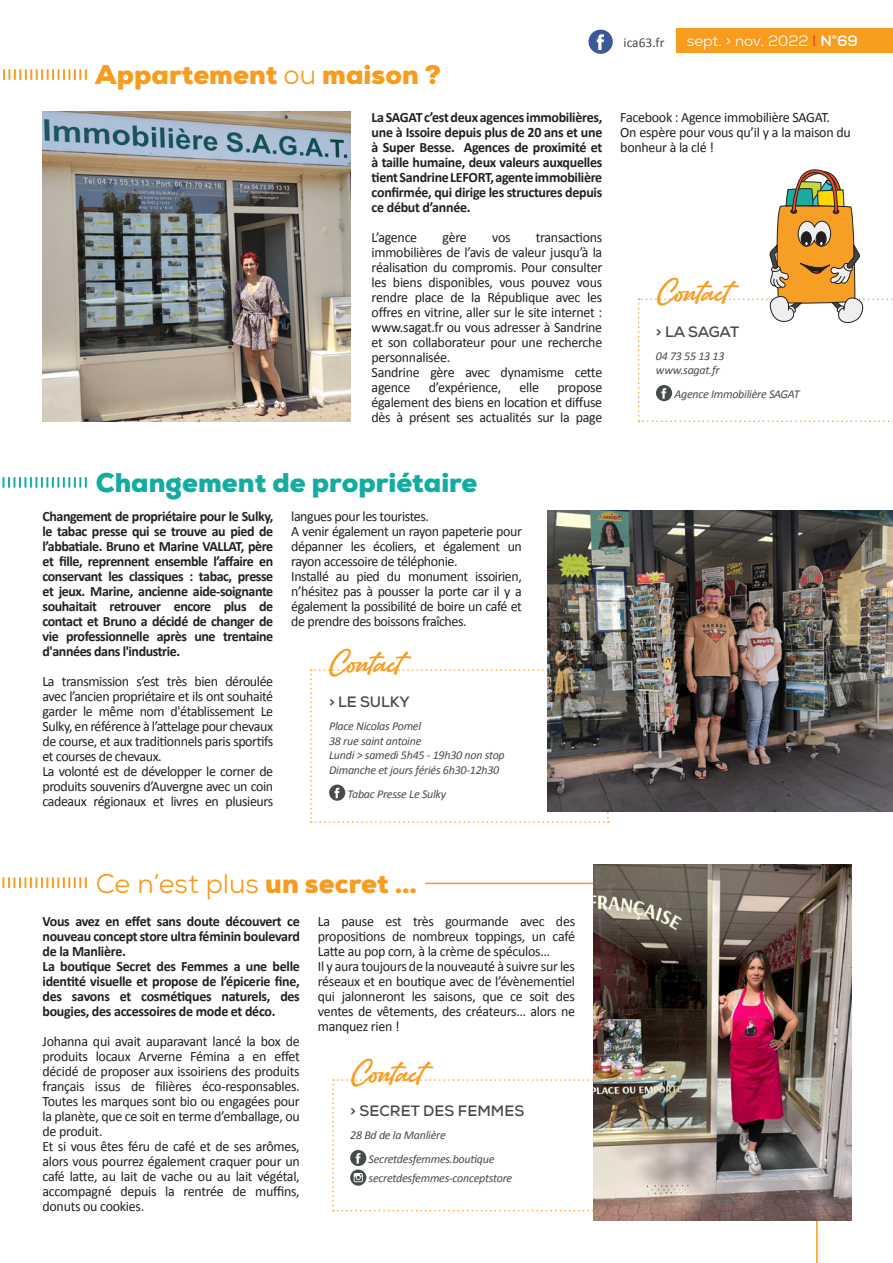
<style>
.page{position:relative;width:893px;height:1263px;background:#fff}
.page>*{position:absolute;margin:0;border:0;box-sizing:border-box;transform-origin:0 0}
.titre{font:900 27px "Nexa";color:#14aca2}
.t1{font:27px "Amertha PERSONALUSEONLY";color:#f89c20}
.titre-2{font:900 27px "Nexa";color:#f89c20}
.titre-3{font:27px "Nexa";color:#f89c20}
.ENSEIGNE{font:700 15px "Nexa";color:#474b4c}
.t2{font:15px "Nexa";color:#fff}
.Texte_courant{font:14.25px/15px "Calibri";letter-spacing:-.02em;color:#231f20;text-align:justify}
.Texte_courant-2{font:700 14.25px/15px "Calibri";letter-spacing:-.02em;color:#231f20;text-align:justify}
.t3{font:13.5px "Calibri";color:#474b4c}
.Coordonnées{font:italic 12px "Calibri";letter-spacing:-.02em;color:#474b4c}
.s1{font-weight:400}
.s2{font-weight:700;color:#f04d22}
.s3{font-weight:700}
.s4{font-weight:900}
</style>
<div class="page">
<div style="left:676px;top:29px;width:217px;height:24px;background:#f89c20"></div>
<div style="left:588px;top:30px;width:25px;height:24px;background:#3b5999;border-radius:50%"></div>
<svg style="left:597px;top:34px;width:7px;height:16px"></svg>
<svg style="left:3px;top:69px;width:84px;height:11px"></svg>
<svg style="left:425px;top:882px;width:393px;height:381px"></svg>
<svg style="left:2px;top:477px;width:85px;height:11px"></svg>
<svg style="left:310px;top:669px;width:299px;height:154px"></svg>
<svg style="left:2px;top:877px;width:85px;height:11px"></svg>
<svg style="left:332px;top:1079px;width:261px;height:132px"></svg>
<img style="left:593px;top:865px;width:258px;height:356px">
<svg style="left:638px;top:169px;width:255px;height:253px"></svg>
<img style="left:43px;top:111px;width:307px;height:311px">
<img style="left:547px;top:510px;width:346px;height:301px">
<p class="titre-2" style="left:95px;top:57px;width:347px">Appartement <span class="s1">ou</span> maison ?</p>
<p class="Texte_courant-2" style="left:372px;top:109px;width:232px">La SAGAT c’est deux agences immobilières, une à Issoire depuis plus de 20 ans et une à Super Besse. Agences de proximité et à taille humaine, deux valeurs auxquelles tient Sandrine LEFORT, agente immobilière confirmée, qui dirige les structures depuis ce début d’année.</p>
<p class="Texte_courant" style="left:372px;top:229px;width:47px">L’agence</p>
<p class="Texte_courant" style="left:443px;top:229px;width:26px">gère</p>
<p class="Texte_courant" style="left:492px;top:229px;width:20px">vos</p>
<p class="Texte_courant" style="left:372px;top:229px;width:232px;text-indent:164px">transactions immobilières de l’avis de valeur jusqu’à la réalisation du compromis. Pour consulter les biens disponibles, vous pouvez vous rendre place de la République avec les offres en vitrine, aller sur le site internet : www.sagat.fr ou vous adresser à Sandrine et son collaborateur pour une recherche personnalisée.</p>
<p class="Texte_courant" style="left:372px;top:364px;width:232px">Sandrine gère avec dynamisme cette agence</p>
<p class="Texte_courant" style="left:429px;top:379px;width:74px">d’expérience,</p>
<p class="Texte_courant" style="left:520px;top:379px;width:21px">elle</p>
<p class="Texte_courant" style="left:372px;top:379px;width:232px;text-indent:186px">propose également des biens en location et diffuse dès à présent ses actualités sur la page</p>
<p class="t3" style="left:624px;top:34px;width:42px">ica63.fr</p>
<p class="t2" style="left:687px;top:31px;width:172px">sept. &gt; nov. 2022 <span class="s2">I</span> <span class="s3">N°69</span></p>
<p class="Texte_courant" style="left:620px;top:109px;width:211px">Facebook : Agence immobilière SAGAT.</p>
<p class="Texte_courant" style="left:620px;top:124px;width:232px">On espère pour vous qu’il y a la maison du bonheur à la clé !</p>
<p class="t1" style="left:656px;top:269px;width:76px">Contact</p>
<p class="ENSEIGNE" style="left:656px;top:322px;width:85px">&gt; LA SAGAT</p>
<p class="Coordonnées" style="left:656px;top:348px;width:70px">04 73 55 13 13</p>
<p class="Coordonnées" style="left:656px;top:363px;width:65px">www.sagat.fr</p>
<p class="Coordonnées" style="left:674px;top:386px;width:127px">Agence Immobilière SAGAT</p>
<p class="titre" style="left:96px;top:465px;width:383px">Changement de propriétaire</p>
<p class="Texte_courant-2" style="left:43px;top:508px;width:232px">Changement de propriétaire pour le Sulky, le tabac presse qui se trouve au pied de l’abbatiale. Bruno et Marine VALLAT, père et fille, reprennent ensemble l’affaire en conservant les classiques : tabac, presse et jeux. Marine, ancienne aide-soignante souhaitait retrouver encore plus de contact et Bruno a décidé de changer de vie professionnelle après une trentaine d'années dans l'industrie.</p>
<p class="Texte_courant" style="left:43px;top:673px;width:232px">La transmission s’est très bien déroulée avec l’ancien propriétaire et ils ont souhaité garder le même nom d'établissement Le Sulky, en référence à l’attelage pour chevaux de course, et aux traditionnels paris sportifs et courses de chevaux.</p>
<p class="Texte_courant" style="left:43px;top:763px;width:232px">La volonté est de développer le corner de produits souvenirs d’Auvergne avec un coin cadeaux régionaux et livres en plusieurs</p>
<p class="Texte_courant" style="left:291px;top:508px;width:139px">langues pour les touristes.</p>
<p class="Texte_courant" style="left:291px;top:523px;width:232px">A venir également un rayon papeterie pour dépanner les écoliers, et également un rayon accessoire de téléphonie.</p>
<p class="Texte_courant" style="left:291px;top:568px;width:232px">Installé au pied du monument issoirien, n’hésitez pas à pousser la porte car il y a également la possibilité de boire un café et de prendre des boissons fraîches.</p>
<p class="t1" style="left:328px;top:640px;width:76px">Contact</p>
<p class="ENSEIGNE" style="left:329px;top:692px;width:82px">&gt; LE SULKY</p>
<p class="Coordonnées" style="left:329px;top:719px;width:94px">Place Nicolas Pomel</p>
<p class="Coordonnées" style="left:329px;top:733px;width:94px">38 rue saint antoine</p>
<p class="Coordonnées" style="left:329px;top:748px;width:177px">Lundi &gt; samedi 5h45 - 19h30 non stop</p>
<p class="Coordonnées" style="left:329px;top:762px;width:172px">Dimanche et jours fériés 6h30-12h30</p>
<p class="Coordonnées" style="left:347px;top:786px;width:100px">Tabac Presse Le Sulky</p>
<p class="titre-3" style="left:96px;top:866px;width:323px">Ce n’est plus <span class="s4">un secret …</span></p>
<p class="Texte_courant-2" style="left:43px;top:914px;width:259px">Vous avez en effet sans doute découvert ce nouveau concept store ultra féminin boulevard de la Manlière.</p>
<p class="Texte_courant-2" style="left:43px;top:959px;width:259px">La boutique Secret des Femmes a une belle identité visuelle et propose de l’épicerie fine, des savons et cosmétiques naturels, des bougies, des accessoires de mode et déco.</p>
<p class="Texte_courant" style="left:43px;top:1033px;width:259px">Johanna qui avait auparavant lancé la box de produits locaux Arverne Fémina a en effet décidé de proposer aux issoiriens des produits français issus de filières éco-responsables.<br>Toutes les marques sont bio ou engagées pour la planète, que ce soit en terme d’emballage, ou de produit.</p>
<p class="Texte_courant" style="left:43px;top:1138px;width:259px">Et si vous êtes féru de café et de ses arômes, alors vous pourrez également craquer pour un café latte, au lait de vache ou au lait végétal, accompagné depuis la rentrée de muffins, donuts ou cookies.</p>
<p class="Texte_courant" style="left:318px;top:913px;width:259px">La pause est très gourmande avec des propositions de nombreux toppings, un café Latte au pop corn, à la crème de spéculos…</p>
<p class="Texte_courant" style="left:318px;top:958px;width:259px">Il y aura toujours de la nouveauté à suivre sur les réseaux et en boutique avec de l’évènementiel qui jalonneront les saisons, que ce soit des ventes de vêtements, des créateurs… alors ne manquez rien !</p>
<p class="t1" style="left:350px;top:1050px;width:76px">Contact</p>
<p class="ENSEIGNE" style="left:350px;top:1101px;width:176px">&gt; SECRET DES FEMMES</p>
<p class="Coordonnées" style="left:350px;top:1127px;width:97px">28 Bd de la Manlière</p>
<p class="Coordonnées" style="left:369px;top:1151px;width:127px">Secretdesfemmes.boutique</p>
<p class="Coordonnées" style="left:369px;top:1171px;width:145px">secretdesfemmes-conceptstore</p>
</div>
